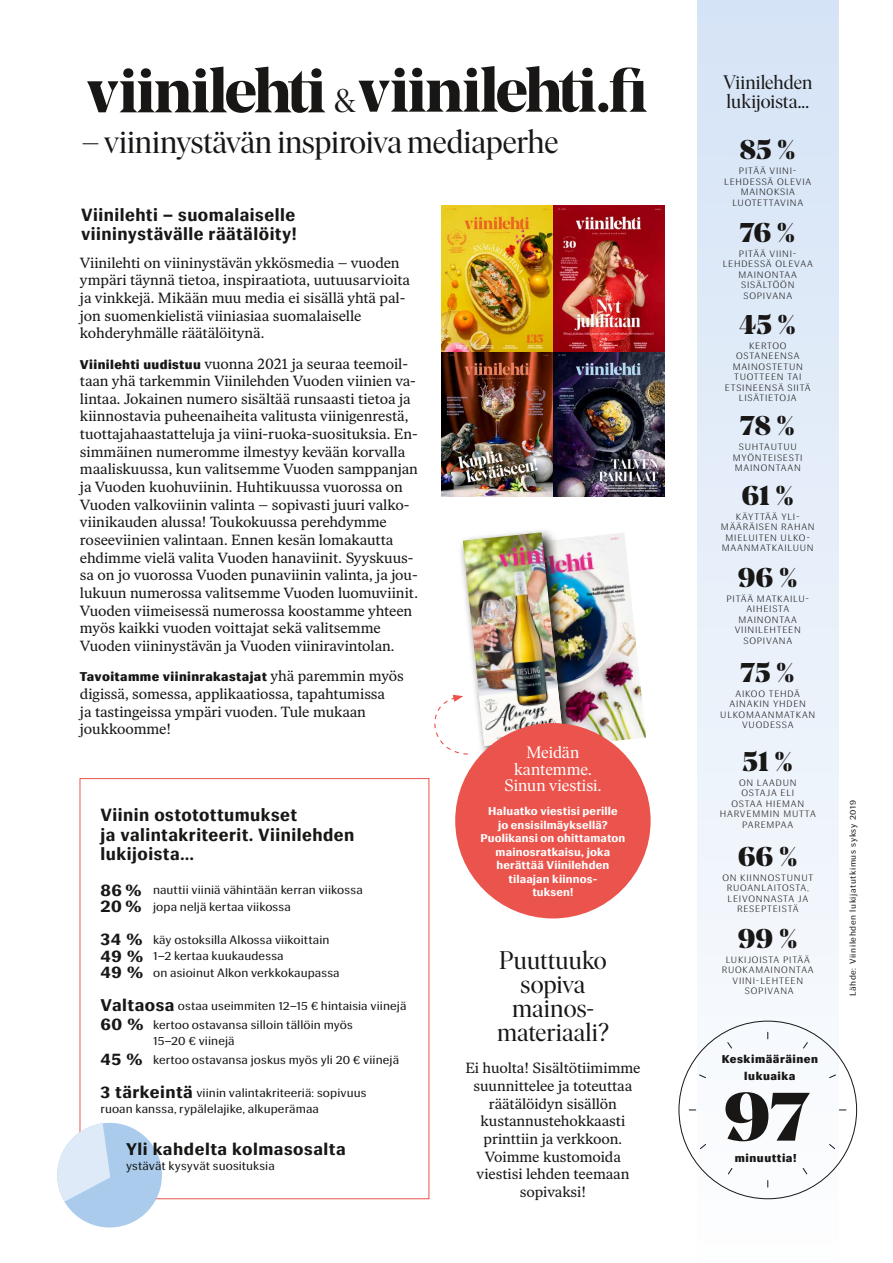
<style>
.page{position:relative;width:893px;height:1263px;background:#fff}
.page>*{position:absolute;margin:0;border:0;box-sizing:border-box;transform-origin:0 0}
.t1{font:900 67.95px "Noe Display";color:#181716;scale:1.05 1}
.t2{font:32.7px "Ivar Display";letter-spacing:-.005em;color:#181716}
.t3{font:900 27px "Noe Display";letter-spacing:-.015em;color:#181716}
.t4{font:25.5px/24px "Ivar Display";letter-spacing:.01em;color:#181716;text-align:center}
.t5{font:19.5px/19.5px "Ivar Display";letter-spacing:.005em;color:#181716}
.t6{font:700 17.7px/19.5px "Siri";letter-spacing:.025em;color:#181716}
.t7{font:700 16.95px "Siri";letter-spacing:.03em;color:#181716;scale:1.06 1}
.t8{font:16.5px/16.5px "Ivar Headline";color:#fff;text-align:center}
.t9{font:14.7px/17.7px "Ivar Text";color:#181716}
.t10{font:800 12.75px "Siri";letter-spacing:.03em;color:#181716;scale:1.06 1}
.t11{font:12px/16.5px "Siri";letter-spacing:.005em;color:#181716;scale:1.06 1}
.t12{font:700 11.25px/13.5px "Siri";letter-spacing:.015em;color:#fff;text-align:center;scale:1.06 1}
.t13{font:800 11.25px/16.5px "Siri";letter-spacing:.045em;color:#181716;text-align:center;scale:1.06 1}
.t14{font:300 9.3px/10.5px "Siri";letter-spacing:.08em;color:#181716;text-align:center;scale:1.05 1}
.t15{font:8.55px "Siri";letter-spacing:.07em;color:#181716;scale:1.05 1}
.s1{font-family:"Siri";font-weight:800;font-size:12.75px}
.s2{font-family:"Ivar Text";font-weight:400;font-size:14.7px}
.s3{font-weight:700;font-size:16.95px}
</style>
<div class="page">
<img style="left:441px;top:206px;width:223px;height:291px">
<svg style="left:87px;top:67px;width:238px;height:46px"></svg>
<svg style="left:358px;top:66px;width:289px;height:46px"></svg>
<svg style="left:57px;top:1119px;width:108px;height:109px"></svg>
<div style="left:697px;top:0;width:141px;height:1263px;background:linear-gradient(to bottom,#d5e4f6,#fcfcfd)"></div>
<svg style="left:727px;top:1041px;width:6px;height:8px"></svg>
<svg style="left:699px;top:1143px;width:8px;height:7px"></svg>
<svg style="left:727px;top:1167px;width:6px;height:8px"></svg>
<svg style="left:698px;top:1074px;width:8px;height:5px"></svg>
<svg style="left:802px;top:1041px;width:6px;height:8px"></svg>
<svg style="left:828px;top:1143px;width:8px;height:7px"></svg>
<svg style="left:802px;top:1167px;width:6px;height:8px"></svg>
<svg style="left:829px;top:1074px;width:8px;height:5px"></svg>
<img style="left:578px;top:533px;width:68px;height:212px">
<img style="left:461px;top:531px;width:117px;height:230px">
<img style="left:463px;top:532px;width:100px;height:214px">
<div style="left:455px;top:723px;width:196px;height:195px;background:#eb544c;border-radius:50%"></div>
<svg style="left:434px;top:695px;width:35px;height:60px"></svg>
<h2 class="t2" style="left:333px;top:83px;width:24px">&amp;</h2>
<h2 class="t2" style="left:82px;top:125px;width:478px">– viininystävän inspiroiva mediaperhe</h2>
<p class="t6" style="left:81px;top:205px;width:217px">Viinilehti – suomalaiselle viininystävälle räätälöity!</p>
<p class="t9" style="left:80px;top:254px;width:332px">Viinilehti on viininystävän ykkösmedia – vuoden ympäri täynnä tietoa, inspiraatiota, uutuusarvioita ja vinkkejä. Mikään muu media ei sisällä yhtä pal&shy;jon suomenkielistä viiniasiaa suomalaiselle kohderyhmälle räätälöitynä.</p>
<p class="t9" style="left:80px;top:355px;width:339px"><span class="s1">Viinilehti uudistuu</span> vuonna 2021 ja seuraa teemoil&shy;taan yhä tarkemmin Viinilehden Vuoden viinien va&shy;lintaa. Jokainen numero sisältää runsaasti tietoa ja kiinnostavia puheenaiheita valitusta viinigenrestä, tuottajahaastatteluja ja viini-ruoka-suosituksia. En&shy;simmäinen numeromme ilmestyy kevään korvalla maaliskuussa, kun valitsemme Vuoden samppanjan ja Vuoden kuohuviinin. Huhtikuussa vuorossa on Vuoden valkoviinin valinta – sopivasti juuri valko&shy;viinikauden alussa! Toukokuussa perehdymme roseeviinien valintaan. Ennen kesän lomakautta ehdimme vielä valita Vuoden hanaviinit. Syyskuus&shy;sa on jo vuorossa Vuoden punaviinin valinta, ja jou&shy;lukuun numerossa valitsemme Vuoden luomuviinit.<br>Vuoden viimeisessä numerossa koostamme yhteen myös kaikki vuoden voittajat sekä valitsemme Vuoden viininystävän ja Vuoden viiniravintolan.</p>
<p class="t10" style="left:80px;top:669px;width:307px">Tavoitamme viininrakastajat <span class="s2">yhä paremmin myös</span></p>
<p class="t9" style="left:80px;top:685px;width:307px">digissä, somessa, applikaatiossa, tapahtumissa ja tastingeissa ympäri vuoden. Tule mukaan joukkoomme!</p>
<p class="t6" style="left:101px;top:805px;width:255px">Viinin ostotottumukset<br>ja valintakriteerit. Viinilehden lukijoista...</p>
<p class="t11" style="left:101px;top:882px;width:249px"><span class="s3">86 %</span> nauttii viiniä vähintään kerran viikossa<br><span class="s3">20 %</span> jopa neljä kertaa viikossa</p>
<p class="t11" style="left:101px;top:932px;width:227px"><span class="s3">34 %</span> käy ostoksilla Alkossa viikoittain<br><span class="s3">49 %</span> 1–2 kertaa kuukaudessa<br><span class="s3">49 %</span> on asioinut Alkon verkkokaupassa</p>
<p class="t11" style="left:101px;top:996px;width:290px;line-height:18.6px"><span class="s3">Valtaosa</span> ostaa useimmiten 12–15 € hintaisia viinejä<br><span class="s3">60 %</span> kertoo ostavansa silloin tällöin myös</p>
<p class="t11" style="left:101px;top:1032px;width:283px;line-height:18.6px;text-indent:53px">15–20 € viinejä<br><span class="s3">45 %</span> kertoo ostavansa joskus myös yli 20 € viinejä</p>
<p class="t11" style="left:101px;top:1084px;width:252px"><span class="s3">3 tärkeintä</span> viinin valintakriteeriä: sopivuus ruoan kanssa, rypälelajike, alkuperämaa</p>
<p class="t7" style="left:126px;top:1139px;width:209px">Yli kahdelta kolmasosalta</p>
<p class="t11" style="left:126px;top:1157px;width:142px">ystävät kysyvät suosituksia</p>
<p class="t8" style="left:505px;top:744px;width:98px">Meidän kantemme.<br>Sinun viestisi.</p>
<p class="t12" style="left:480px;top:804px;width:138px">Haluatko viestisi perille<br>jo ensisilmäyksellä?<br>Puolikansi on ohittamaton mainosratkaisu, joka herättää Viinilehden tilaajan kiinnos-<br>tuksen!</p>
<h3 class="t4" style="left:497px;top:949px;width:113px">Puuttuuko sopiva mainos&shy;materiaali?</h3>
<p class="t9" style="left:465px;top:1059px;width:177px;text-align:center">Ei huolta! Sisältötiimimme suunnittelee ja toteuttaa räätälöidyn sisällön kustannustehokkaasti printtiin ja verkkoon.<br>Voimme kustomoida viestisi lehden teemaan sopivaksi!</p>
<h3 class="t5" style="left:723px;top:73px;width:91px">Viinilehden lukijoista...</h3>
<h3 class="t3" style="left:740px;top:132px;width:58px">85 %</h3>
<p class="t14" style="left:724px;top:166px;width:84px">PITÄÄ VIINI-<br>LEHDESSÄ OLEVIA<br>MAINOKSIA<br>LUOTETTAVINA</p>
<h3 class="t3" style="left:740px;top:215px;width:57px">76 %</h3>
<p class="t14" style="left:723px;top:248px;width:87px">PITÄÄ VIINI-<br>LEHDESSÄ OLEVAA<br>MAINONTAA<br>SISÄLTÖÖN<br>SOPIVANA</p>
<h3 class="t3" style="left:739px;top:307px;width:58px">45 %</h3>
<p class="t14" style="left:725px;top:341px;width:83px">KERTOO<br>OSTANEENSA<br>MAINOSTETUN<br>TUOTTEEN TAI<br>ETSINEENSÄ SIITÄ<br>LISÄTIETOJA</p>
<h3 class="t3" style="left:740px;top:408px;width:57px">78 %</h3>
<p class="t14" style="left:733px;top:442px;width:68px">SUHTAUTUU<br>MYÖNTEISESTI<br>MAINONTAAN</p>
<h3 class="t3" style="left:741px;top:478px;width:54px">61 %</h3>
<p class="t14" style="left:721px;top:512px;width:91px">KÄYTTÄÄ YLI-<br>MÄÄRÄISEN RAHAN<br>MIELUITEN ULKO-<br>MAANMATKAILUUN</p>
<h3 class="t3" style="left:738px;top:560px;width:62px">96 %</h3>
<p class="t14" style="left:726px;top:593px;width:80px">PITÄÄ MATKAILU-<br>AIHEISTA<br>MAINONTAA<br>VIINILEHTEEN<br>SOPIVANA</p>
<h3 class="t3" style="left:741px;top:655px;width:56px">75 %</h3>
<p class="t14" style="left:720px;top:688px;width:92px">AIKOO TEHDÄ<br>AINAKIN YHDEN<br>ULKOMAANMATKAN<br>VUODESSA</p>
<h3 class="t3" style="left:742px;top:744px;width:53px">51 %</h3>
<p class="t14" style="left:720px;top:777px;width:93px">ON LAADUN<br>OSTAJA ELI<br>OSTAA HIEMAN<br>HARVEMMIN MUTTA<br>PAREMPAA</p>
<h3 class="t3" style="left:738px;top:839px;width:62px">66 %</h3>
<p class="t14" style="left:722px;top:872px;width:88px">ON KIINNOSTUNUT<br>RUOANLAITOSTA,<br>LEIVONNASTA JA<br>RESEPTEISTÄ</p>
<h3 class="t3" style="left:738px;top:921px;width:62px">99 %</h3>
<p class="t14" style="left:722px;top:954px;width:89px">LUKIJOISTA PITÄÄ<br>RUOKAMAINONTAA<br>VIINI-LEHTEEN<br>SOPIVANA</p>
<p class="t13" style="left:722px;top:1051px;width:92px">Keskimääräinen lukuaika</p>
<h1 class="t1" style="left:724px;top:1072px;width:83px">97</h1>
<p class="t13" style="left:735px;top:1150px;width:60px">minuuttia!</p>
<p class="t15" style="left:848px;top:996px;width:188px;rotate:-90deg">Lähde: Viinilehden lukijatutkimus syksy 2019</p>
</div>
